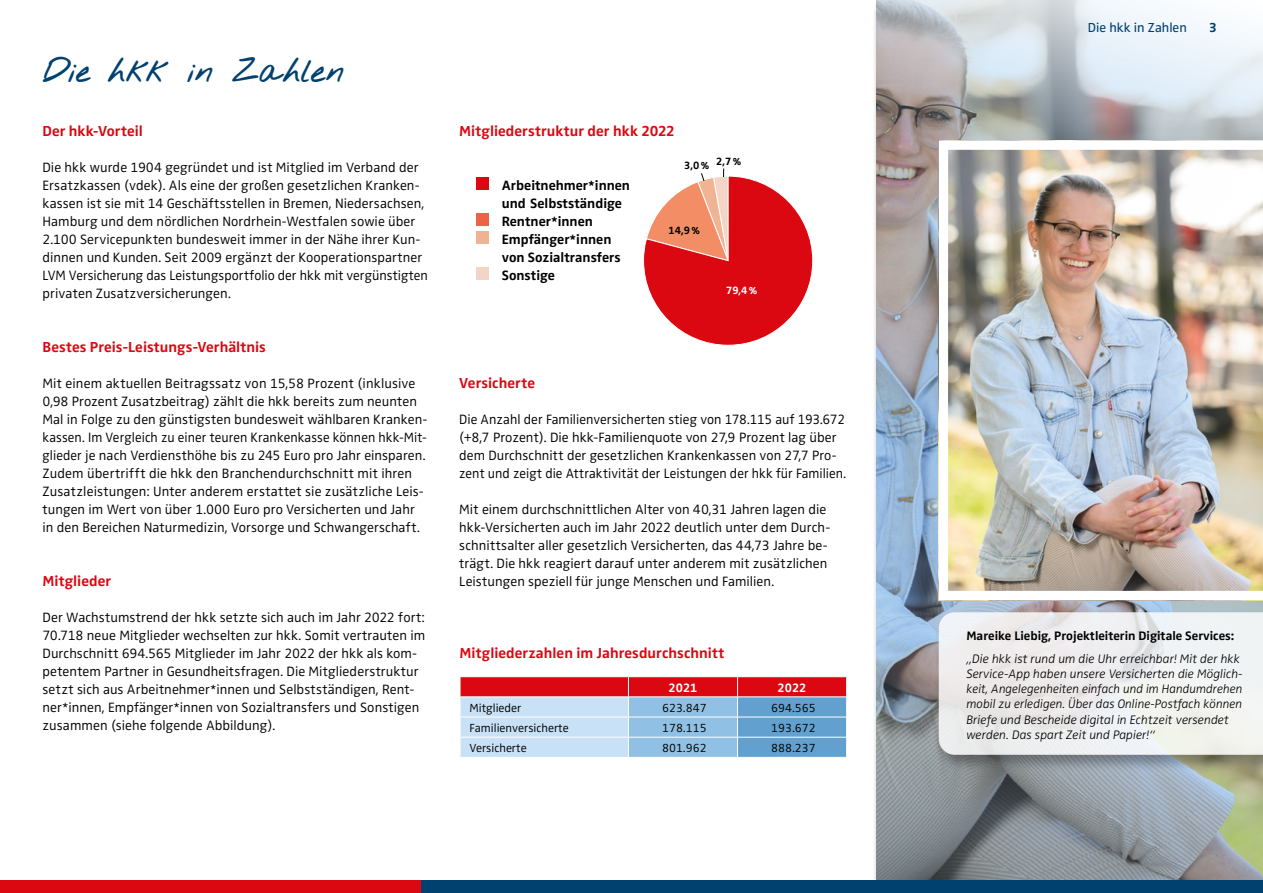
<style>
.page{position:relative;width:1263px;height:893px;background:#fff}
.page>*{position:absolute;margin:0;border:0;box-sizing:border-box;transform-origin:0 0}
.Headline{font:700 27px "Nothing You Could Do";letter-spacing:-.03em;color:#004170}
.Subline{font:700 15px "Zwo Pro";letter-spacing:.005em;color:#db0812}
.Copy{font:300 13.95px/18px "Zwo Pro";letter-spacing:.005em;color:#000}
.Copy-2{font:700 13.95px/18px "Zwo Pro";color:#000}
.t1{font:13.5px "Zwo Pro";color:#004170}
.t2{font:700 13.5px "Zwo Pro";color:#004170}
.BU{font:italic 300 12.75px/15.3px "Zwo Pro";color:#000}
.Zitat_Headline{font:700 12.75px "Zwo Pro";color:#000}
.Tabellen-Kopfzeile_weiß{font:700 12.6px "Zwo Pro";color:#fff}
.Tabellen-Copytext_lb_7_25{font:300 12.15px "Zwo Pro";color:#000}
.Tabellen-Copytext_lb_7_25-2{font:700 10.8px "Zwo Pro";color:#000}
.Tabellen-Copytext_lb_7_25-3{font:700 10.8px "Zwo Pro";color:#fff}
</style>
<div class="page">
<img style="left:876px;top:291px;width:387px;height:589px">
<img style="left:939px;top:291px;width:324px;height:309px">
<div style="left:934px;top:610px;width:329px;height:162px;background:#000;opacity:.4"></div>
<svg style="left:939px;top:612px;width:324px;height:143px;fill:#efefef"></svg>
<img style="left:876px;top:0;width:387px;height:291px">
<svg style="left:460px;top:677px;width:387px;height:80px;background:#af9bb5"></svg>
<div style="left:476px;top:177px;width:13px;height:13px;background:#db0812"></div>
<div style="left:476px;top:213px;width:13px;height:13px;background:#ec6445"></div>
<div style="left:476px;top:231px;width:13px;height:13px;background:#efb394"></div>
<div style="left:476px;top:267px;width:13px;height:13px;background:#f3d5c5"></div>
<svg style="left:643px;top:169px;width:170px;height:177px"></svg>
<div style="left:0;top:880px;width:421px;height:13px;background:#db0812"></div>
<div style="left:421px;top:880px;width:842px;height:13px;background:#004170"></div>
<p class="Headline" style="left:43px;top:48px;width:304px">Die hkk in Zahlen</p>
<p class="Subline" style="left:43px;top:119px;width:102px">Der hkk-Vorteil</p>
<p class="Copy" style="left:43px;top:157px;width:387px">Die hkk wurde 1904 gegründet und ist Mitglied im Verband der Ersatzkassen (vdek). Als eine der großen gesetzlichen Kranken&shy;kassen ist sie mit 14 Geschäftsstellen in Bremen, Niedersachsen, Hamburg und dem nördlichen Nordrhein-Westfalen sowie über 2.100 Servicepunkten bundesweit immer in der Nähe ihrer Kun&shy;dinnen und Kunden. Seit 2009 ergänzt der Kooperationspartner LVM Versicherung das Leistungsportfolio der hkk mit vergünstigten privaten Zusatzversicherungen.</p>
<p class="Subline" style="left:43px;top:335px;width:225px">Bestes Preis-Leistungs-Verhältnis</p>
<p class="Copy" style="left:43px;top:373px;width:386px">Mit einem aktuellen Beitragssatz von 15,58 Prozent (inklusive 0,98 Prozent Zusatzbeitrag) zählt die hkk bereits zum neunten Mal in Folge zu den günstigsten bundesweit wählbaren Kranken&shy;kassen. Im Vergleich zu einer teuren Krankenkasse können hkk-Mit&shy;glieder je nach Verdiensthöhe bis zu 245 Euro pro Jahr einsparen.<br>Zudem übertrifft die hkk den Branchendurchschnitt mit ihren Zusatzleistungen: Unter anderem erstattet sie zusätzliche Leis&shy;tungen im Wert von über 1.000 Euro pro Versicherten und Jahr in den Bereichen Naturmedizin, Vorsorge und Schwangerschaft.</p>
<p class="Subline" style="left:43px;top:569px;width:70px">Mitglieder</p>
<p class="Copy" style="left:43px;top:607px;width:384px">Der Wachstumstrend der hkk setzte sich auch im Jahr 2022 fort:<br>70.718 neue Mitglieder wechselten zur hkk. Somit vertrauten im Durchschnitt 694.565 Mitglieder im Jahr 2022 der hkk als kom&shy;petentem Partner in Gesundheitsfragen. Die Mitgliederstruktur setzt sich aus Arbeitnehmer*innen und Selbstständigen, Rent&shy;ner*innen, Empfänger*innen von Sozialtransfers und Sonstigen zusammen (siehe folgende Abbildung).</p>
<p class="Subline" style="left:459px;top:119px;width:217px">Mitgliederstruktur der hkk 2022</p>
<p class="Tabellen-Copytext_lb_7_25-2" style="left:684px;top:157px;width:27px">3,0%</p>
<p class="Tabellen-Copytext_lb_7_25-2" style="left:716px;top:153px;width:27px">2,7%</p>
<p class="Copy-2" style="left:502px;top:175px;width:130px">Arbeitnehmer*innen und Selbstständige</p>
<p class="Copy-2" style="left:502px;top:211px;width:93px">Rentner*innen</p>
<p class="Copy-2" style="left:502px;top:229px;width:120px">Empfänger*innen von Sozialtransfers</p>
<p class="Copy-2" style="left:502px;top:265px;width:55px">Sonstige</p>
<p class="Tabellen-Copytext_lb_7_25-2" style="left:669px;top:222px;width:33px">14,9%</p>
<p class="Tabellen-Copytext_lb_7_25-3" style="left:726px;top:282px;width:33px">79,4%</p>
<p class="Subline" style="left:459px;top:371px;width:77px">Versicherte</p>
<p class="Copy" style="left:459px;top:409px;width:388px">Die Anzahl der Familienversicherten stieg von 178.115 auf 193.672 (+8,7 Prozent). Die hkk-Familienquote von 27,9 Prozent lag über dem Durchschnitt der gesetzlichen Krankenkassen von 27,7 Pro&shy;zent und zeigt die Attraktivität der Leistungen der hkk für Familien.</p>
<p class="Copy" style="left:459px;top:499px;width:372px">Mit einem durchschnittlichen Alter von 40,31 Jahren lagen die hkk-Versicherten auch im Jahr 2022 deutlich unter dem Durch&shy;schnittsalter aller gesetzlich Versicherten, das 44,73 Jahre be&shy;trägt. Die hkk reagiert darauf unter anderem mit zusätzlichen Leistungen speziell für junge Menschen und Familien.</p>
<p class="Subline" style="left:460px;top:641px;width:266px">Mitgliederzahlen im Jahresdurchschnitt</p>
<p class="Tabellen-Kopfzeile_weiß" style="left:668px;top:678px;width:30px">2021</p>
<p class="Tabellen-Kopfzeile_weiß" style="left:778px;top:678px;width:30px">2022</p>
<p class="Tabellen-Copytext_lb_7_25" style="left:469px;top:698px;width:53px">Mitglieder</p>
<p class="Tabellen-Copytext_lb_7_25" style="left:662px;top:698px;width:46px">623.847</p>
<p class="Tabellen-Copytext_lb_7_25" style="left:771px;top:698px;width:46px">694.565</p>
<p class="Tabellen-Copytext_lb_7_25" style="left:469px;top:719px;width:101px">Familienversicherte</p>
<p class="Tabellen-Copytext_lb_7_25" style="left:662px;top:719px;width:46px">178.115</p>
<p class="Tabellen-Copytext_lb_7_25" style="left:771px;top:719px;width:46px">193.672</p>
<p class="Tabellen-Copytext_lb_7_25" style="left:469px;top:739px;width:59px">Versicherte</p>
<p class="Tabellen-Copytext_lb_7_25" style="left:662px;top:739px;width:46px">801.962</p>
<p class="Tabellen-Copytext_lb_7_25" style="left:771px;top:739px;width:46px">888.237</p>
<p class="t1" style="left:1088px;top:17px;width:100px">Die hkk in Zahlen</p>
<p class="t2" style="left:1209px;top:17px;width:9px">3</p>
<p class="Zitat_Headline" style="left:966px;top:626px;width:269px">Mareike Liebig, Projektleiterin Digitale Services:</p>
<p class="BU" style="left:966px;top:650px;width:278px">„Die hkk ist rund um die Uhr erreichbar! Mit der hkk Service-App haben unsere Versicherten die Möglich&shy;keit, Angelegenheiten einfach und im Handumdrehen mobil zu erledigen. Über das Online-Postfach können Briefe und Bescheide digital in Echtzeit versendet werden. Das spart Zeit und Papier!“</p>
</div>
